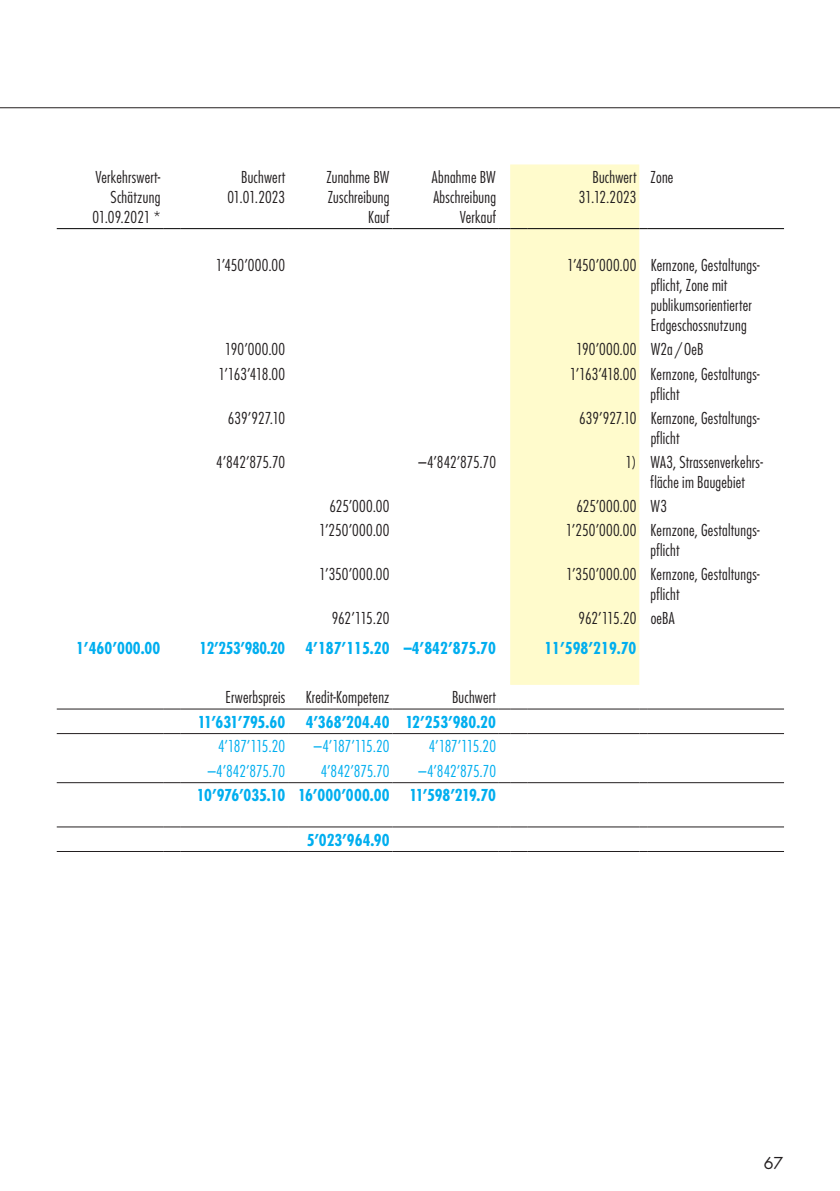
<style>
.page{position:relative;width:840px;height:1191px;background:#fff}
.page>*{position:absolute;margin:0;border:0;box-sizing:border-box;transform-origin:0 0}
.t1{font:300 condensed 16px/20px "Futura LT";letter-spacing:.015em;color:#231f20;text-align:right}
.t2{font:700 condensed 16px "Futura LT";color:#00aeef}
.t3{font:300 condensed 16px "Futura LT";letter-spacing:-.015em;color:#00aeef}
.t4{font:300 condensed 16px "Futura LT";letter-spacing:-.005em;color:#231f20}
.t5{font:700 condensed 16px "Futura LT";letter-spacing:-.02em;color:#00aeef}
.t6{font:16px "Futura LT";color:#231f20}
</style>
<div class="page">
<hr style="left:0;top:107px;width:839px;height:1px;background:#231f20">
<div style="left:510px;top:164px;width:129px;height:521px;background:#fffbcc"></div>
<hr style="left:57px;top:708px;width:106px;height:1px;background:#231f20">
<svg style="left:163px;top:708px;width:17px;height:1px"></svg>
<hr style="left:180px;top:708px;width:108px;height:1px;background:#231f20">
<hr style="left:288px;top:708px;width:104px;height:1px;background:#231f20">
<hr style="left:392px;top:708px;width:106px;height:1px;background:#231f20">
<svg style="left:498px;top:708px;width:29px;height:1px"></svg>
<hr style="left:527px;top:708px;width:112px;height:1px;background:#231f20">
<hr style="left:647px;top:708px;width:136px;height:1px;background:#231f20">
<hr style="left:57px;top:733px;width:106px;height:1px;background:#231f20">
<svg style="left:163px;top:733px;width:17px;height:1px"></svg>
<hr style="left:180px;top:733px;width:108px;height:1px;background:#231f20">
<hr style="left:288px;top:733px;width:104px;height:1px;background:#231f20">
<hr style="left:392px;top:733px;width:106px;height:1px;background:#231f20">
<svg style="left:498px;top:733px;width:29px;height:1px"></svg>
<hr style="left:527px;top:733px;width:112px;height:1px;background:#231f20">
<hr style="left:647px;top:733px;width:136px;height:1px;background:#231f20">
<hr style="left:57px;top:826px;width:106px;height:1px;background:#231f20">
<svg style="left:163px;top:826px;width:17px;height:1px"></svg>
<hr style="left:180px;top:826px;width:108px;height:1px;background:#231f20">
<hr style="left:288px;top:826px;width:104px;height:1px;background:#231f20">
<hr style="left:392px;top:826px;width:106px;height:1px;background:#231f20">
<svg style="left:498px;top:826px;width:29px;height:1px"></svg>
<hr style="left:527px;top:826px;width:112px;height:1px;background:#231f20">
<hr style="left:647px;top:826px;width:136px;height:1px;background:#231f20">
<hr style="left:57px;top:782px;width:106px;height:1px;background:#231f20">
<svg style="left:163px;top:782px;width:17px;height:1px"></svg>
<hr style="left:180px;top:782px;width:108px;height:1px;background:#231f20">
<hr style="left:288px;top:782px;width:104px;height:1px;background:#231f20">
<hr style="left:392px;top:782px;width:106px;height:1px;background:#231f20">
<svg style="left:498px;top:782px;width:29px;height:1px"></svg>
<hr style="left:527px;top:782px;width:112px;height:1px;background:#231f20">
<hr style="left:647px;top:782px;width:136px;height:1px;background:#231f20">
<hr style="left:57px;top:228px;width:106px;height:1px;background:#000">
<svg style="left:163px;top:228px;width:17px;height:1px"></svg>
<hr style="left:180px;top:228px;width:108px;height:1px;background:#000">
<hr style="left:288px;top:228px;width:104px;height:1px;background:#000">
<hr style="left:392px;top:228px;width:106px;height:1px;background:#000">
<svg style="left:498px;top:228px;width:29px;height:1px"></svg>
<hr style="left:527px;top:228px;width:112px;height:1px;background:#000">
<hr style="left:647px;top:228px;width:136px;height:1px;background:#000">
<hr style="left:57px;top:851px;width:106px;height:1px;background:#231f20">
<svg style="left:163px;top:851px;width:17px;height:1px"></svg>
<hr style="left:180px;top:851px;width:108px;height:1px;background:#231f20">
<hr style="left:288px;top:851px;width:104px;height:1px;background:#231f20">
<hr style="left:392px;top:851px;width:106px;height:1px;background:#231f20">
<svg style="left:498px;top:851px;width:29px;height:1px"></svg>
<hr style="left:527px;top:851px;width:112px;height:1px;background:#231f20">
<hr style="left:647px;top:851px;width:136px;height:1px;background:#231f20">
<p class="t1" style="left:92px;top:167px;width:69px">Verkehrswert-<br>Schätzung<br>01.09.2021 *</p>
<p class="t1" style="left:227px;top:167px;width:59px">Buchwert<br>01.01.2023</p>
<p class="t1" style="left:326px;top:167px;width:65px">Zunahme BW<br>Zuschreibung<br>Kauf</p>
<p class="t1" style="left:431px;top:167px;width:65px">Abnahme BW<br>Abschreibung<br>Verkauf</p>
<p class="t1" style="left:578px;top:167px;width:59px">Buchwert<br>31.12.2023</p>
<p class="t1" style="left:650px;top:167px;width:24px">Zone</p>
<p class="t1" style="left:216px;top:255px;width:71px">1’450’000.00</p>
<p class="t1" style="left:650px;top:255px;width:110px;text-align:left;text-indent:-83px">1’450’000.00 Kernzone, Gestaltungs&shy;pflicht, Zone mit publikumsorientierter<br>Erdgeschossnutzung</p>
<p class="t1" style="left:225px;top:339px;width:62px">190’000.00</p>
<p class="t1" style="left:575px;top:339px;width:129px">190’000.00 W2a / OeB</p>
<p class="t1" style="left:218px;top:364px;width:68px">1’163’418.00</p>
<p class="t1" style="left:569px;top:364px;width:191px;text-align:center">1’163’418.00 Kernzone, Gestaltungs&shy;pflicht</p>
<p class="t1" style="left:228px;top:408px;width:59px">639’927.10</p>
<p class="t1" style="left:578px;top:408px;width:182px;text-align:center">639’927.10 Kernzone, Gestaltungs&shy;pflicht</p>
<p class="t1" style="left:216px;top:452px;width:70px">4’842’875.70</p>
<p class="t1" style="left:418px;top:452px;width:79px">–4’842’875.70</p>
<p class="t1" style="left:625px;top:452px;width:139px;text-align:center">1) WA3, Strassenverkehrs&shy;fläche im Baugebiet</p>
<p class="t1" style="left:329px;top:496px;width:62px">625’000.00</p>
<p class="t1" style="left:576px;top:496px;width:92px">625’000.00 W3</p>
<p class="t1" style="left:319px;top:520px;width:72px">1’250’000.00</p>
<p class="t1" style="left:565px;top:520px;width:195px;text-align:center">1’250’000.00 Kernzone, Gestaltungs&shy;pflicht</p>
<p class="t1" style="left:319px;top:564px;width:72px">1’350’000.00</p>
<p class="t1" style="left:565px;top:564px;width:195px;text-align:center">1’350’000.00 Kernzone, Gestaltungs&shy;pflicht</p>
<p class="t1" style="left:331px;top:608px;width:59px">962’115.20</p>
<p class="t4" style="left:578px;top:609px;width:98px">962’115.20 oeBA</p>
<p class="t2" style="left:76px;top:638px;width:86px">1’460’000.00</p>
<p class="t5" style="left:199px;top:638px;width:87px">12’253’980.20</p>
<p class="t2" style="left:305px;top:638px;width:192px">4’187’115.20 –4’842’875.70</p>
<p class="t2" style="left:544px;top:638px;width:93px">11’598’219.70</p>
<p class="t1" style="left:225px;top:687px;width:61px">Erwerbspreis</p>
<p class="t1" style="left:305px;top:687px;width:85px">Kredit-Kompetenz</p>
<p class="t1" style="left:452px;top:687px;width:45px">Buchwert</p>
<p class="t2" style="left:198px;top:712px;width:89px">11’631’795.60</p>
<p class="t2" style="left:306px;top:712px;width:191px">4’368’204.40 12’253’980.20</p>
<p class="t3" style="left:218px;top:736px;width:69px">4’187’115.20</p>
<p class="t3" style="left:314px;top:736px;width:77px">–4’187’115.20</p>
<p class="t3" style="left:428px;top:736px;width:69px">4’187’115.20</p>
<p class="t3" style="left:208px;top:761px;width:79px">–4’842’875.70</p>
<p class="t3" style="left:320px;top:761px;width:70px">4’842’875.70</p>
<p class="t3" style="left:418px;top:761px;width:79px">–4’842’875.70</p>
<p class="t2" style="left:197px;top:785px;width:300px">10’976’035.10 16’000’000.00 11’598’219.70</p>
<p class="t2" style="left:307px;top:829px;width:84px">5’023’964.90</p>
<p class="t6" style="left:763px;top:1153px;width:21px">67</p>
</div>
